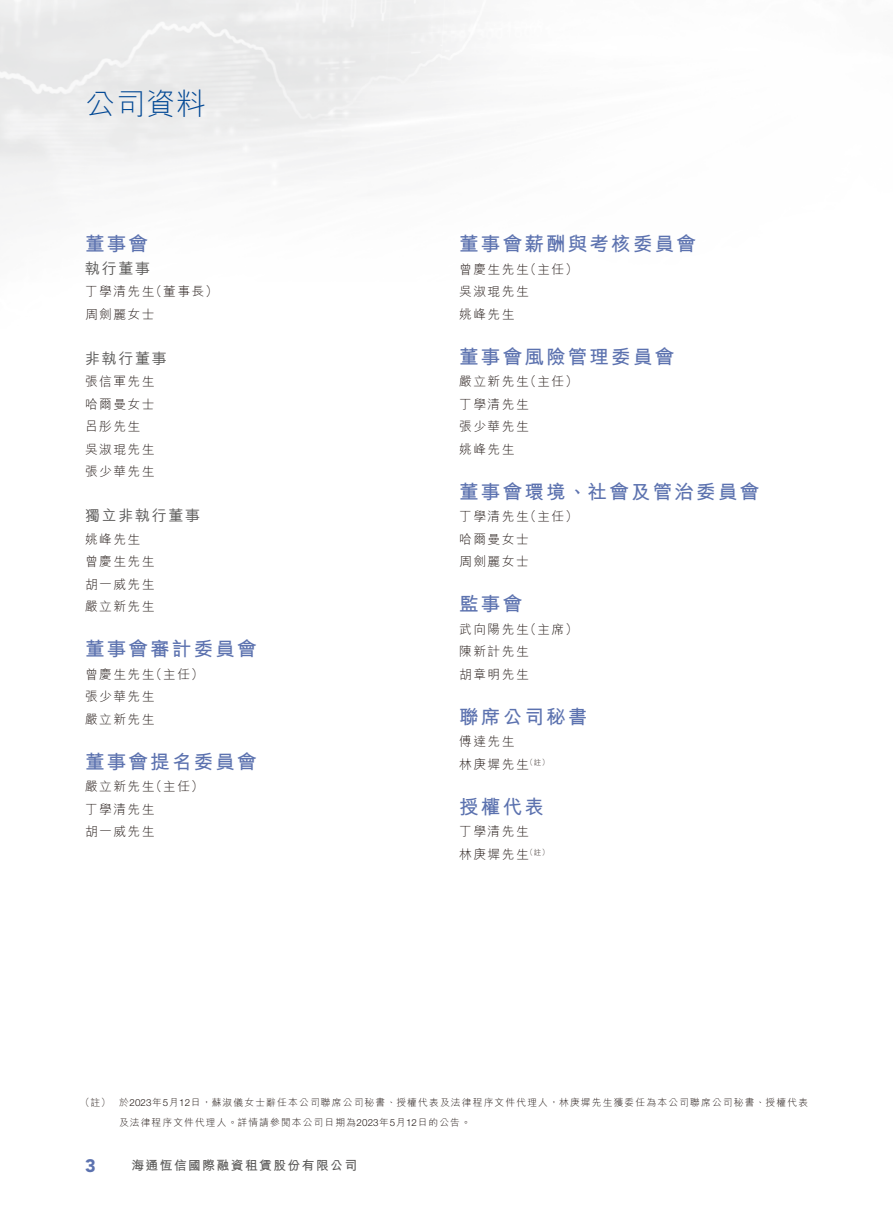
<style>
.page{position:relative;width:893px;height:1212px;background:#fff}
.page>*{position:absolute;margin:0;border:0;box-sizing:border-box;transform-origin:0 0}
.t1{font:300 30px "M Hei HK";color:#004794}
.t2{font:700 19.5px "M Hei HK";letter-spacing:.115em;color:#5c72af}
.t3{font:900 18px "Avenir 95";color:#5c72af}
.t4{font:500 15px "M Hei HK";letter-spacing:.115em;color:#595857}
.t5{font:300 12.75px/22.5px "M Hei HK";letter-spacing:.115em;color:#231916;text-align:justify}
.t6{font:700 12.75px "M Hei HK";letter-spacing:.115em;color:#595857}
.t7{font:300 9.75px "M Hei HK";letter-spacing:.12em;color:#231916}
.t8{font:300 7.5px "M Hei HK";color:#231916}
.s1{font-family:"Helvetica Neue 45"}
</style>
<div class="page">
<h1 class="t1" style="left:85px;top:83px;width:123px">公司資料</h1>
<h2 class="t2" style="left:85px;top:230px;width:64px">董事會</h2>
<p class="t4" style="left:85px;top:257px;width:67px">執行董事</p>
<p class="t5" style="left:150px;top:280px;width:70px">（董事長(</p>
<p class="t5" style="left:85px;top:280px;width:71px">丁學清先生周劍麗女士</p>
<p class="t4" style="left:85px;top:347px;width:83px">非執行董事</p>
<p class="t5" style="left:85px;top:370px;width:71px;text-align:left">張信軍先生哈爾曼女士呂彤先生吳淑琨先生張少華先生</p>
<p class="t4" style="left:85px;top:505px;width:117px">獨立非執行董事</p>
<p class="t5" style="left:85px;top:527px;width:71px;text-align:left">姚峰先生曾慶生先生胡一威先生嚴立新先生</p>
<h2 class="t2" style="left:85px;top:635px;width:173px">董事會審計委員會</h2>
<p class="t5" style="left:150px;top:662px;width:56px">（主任(</p>
<p class="t5" style="left:85px;top:662px;width:71px">曾慶生先生張少華先生嚴立新先生</p>
<h2 class="t2" style="left:85px;top:747px;width:173px">董事會提名委員會</h2>
<p class="t5" style="left:150px;top:775px;width:56px">（主任(</p>
<p class="t5" style="left:85px;top:775px;width:71px">嚴立新先生丁學清先生胡一威先生</p>
<h2 class="t2" style="left:459px;top:230px;width:238px">董事會薪酬與考核委員會</h2>
<p class="t5" style="left:524px;top:257px;width:56px">（主任(</p>
<p class="t5" style="left:459px;top:257px;width:71px">曾慶生先生吳淑琨先生姚峰先生</p>
<h2 class="t2" style="left:459px;top:342px;width:217px">董事會風險管理委員會</h2>
<p class="t5" style="left:524px;top:370px;width:56px">（主任(</p>
<p class="t5" style="left:459px;top:370px;width:71px">嚴立新先生丁學清先生張少華先生姚峰先生</p>
<h2 class="t2" style="left:459px;top:477px;width:301px">董事會環境、社會及管治委員會</h2>
<p class="t5" style="left:524px;top:505px;width:56px">（主任(</p>
<p class="t5" style="left:459px;top:505px;width:71px">丁學清先生哈爾曼女士周劍麗女士</p>
<h2 class="t2" style="left:459px;top:590px;width:64px">監事會</h2>
<p class="t5" style="left:524px;top:617px;width:56px">（主席(</p>
<p class="t5" style="left:459px;top:617px;width:71px">武向陽先生陳新計先生胡章明先生</p>
<h2 class="t2" style="left:459px;top:702px;width:130px">聯席公司秘書</h2>
<p class="t5" style="left:459px;top:730px;width:57px">傅達先生</p>
<p class="t8" style="left:526px;top:757px;width:25px">（註(</p>
<p class="t5" style="left:459px;top:752px;width:71px">林庚墀先生</p>
<h2 class="t2" style="left:459px;top:792px;width:86px">授權代表</h2>
<p class="t5" style="left:459px;top:820px;width:71px">丁學清先生</p>
<p class="t8" style="left:526px;top:847px;width:25px">（註(</p>
<p class="t5" style="left:459px;top:842px;width:71px">林庚墀先生</p>
<p class="t7" style="left:80px;top:1096px;width:32px">（註）</p>
<h3 class="t3" style="left:85px;top:1155px;width:12px">3</h3>
<p class="t7" style="left:119px;top:1096px;width:690px">於<span class="s1">2023</span>年<span class="s1">5</span>月<span class="s1">12</span>日，蘇淑儀女士辭任本公司聯席公司秘書、授權代表及法律程序文件代理人，林庚墀先生獲委任為本公司聯席公司秘書、授權代表</p>
<p class="t7" style="left:119px;top:1115px;width:353px">及法律程序文件代理人。詳情請參閱本公司日期為<span class="s1">2023</span>年<span class="s1">5</span>月<span class="s1">12</span>日的公告。</p>
<p class="t6" style="left:131px;top:1156px;width:227px">海通恆信國際融資租賃股份有限公司</p>
</div>
